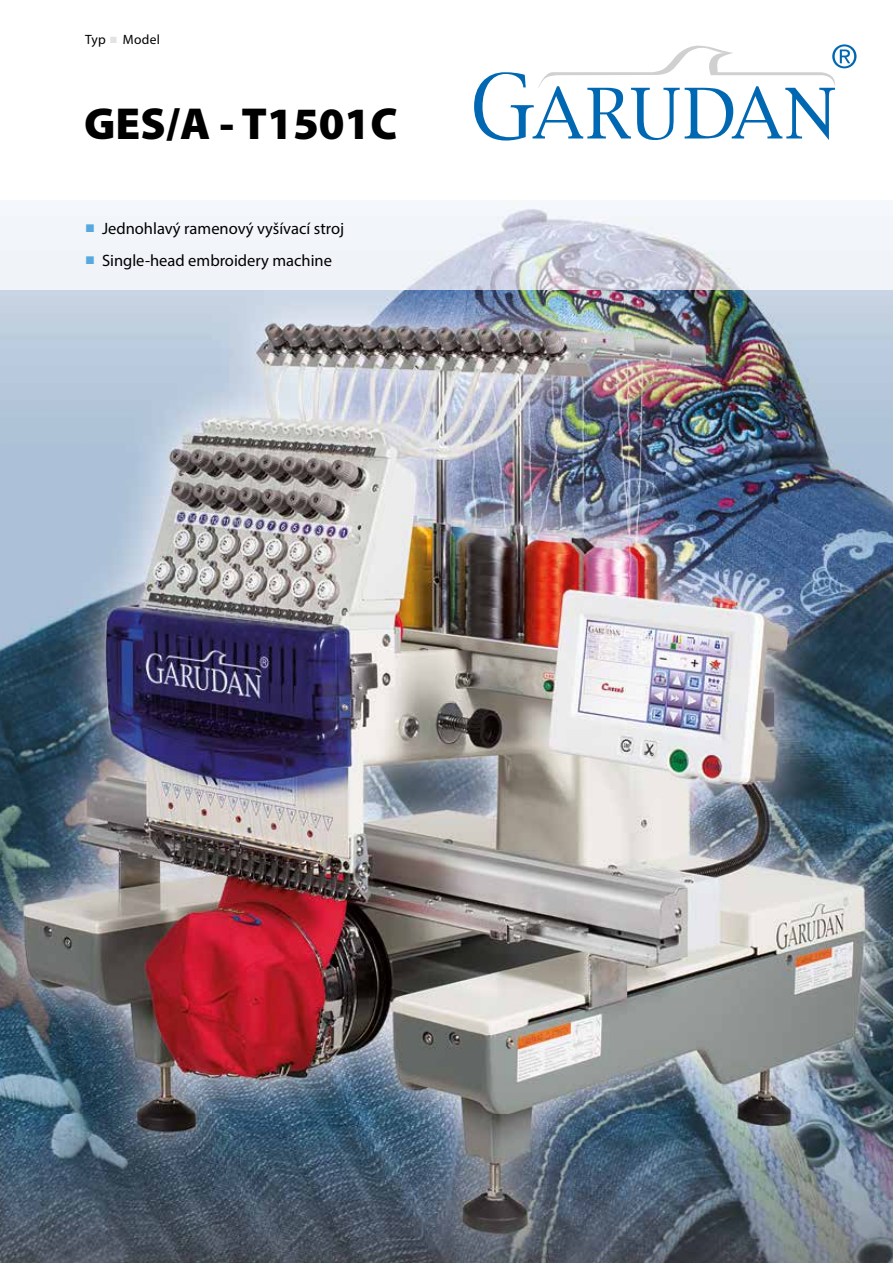
<style>
.page{position:relative;width:893px;height:1263px;background:#fff}
.page>*{position:absolute;margin:0;border:0;box-sizing:border-box;transform-origin:0 0}
.t1{font:900 45px "Myriad Pro";color:#000}
.t2{font:16.5px "Myriad Pro";color:#000}
.t3{font:13.5px "Myriad Pro";letter-spacing:.025em;color:#000}
.s1{font-family:"Arial";font-weight:900;color:#e3e3e3}
.s2{font-family:"Arial";font-weight:900;color:#56a8dd}
</style>
<div class="page">
<img style="left:0;top:200px;width:893px;height:1063px">
<hr style="left:0;top:200px;width:1px;height:89px;background:#fff">
<hr style="left:892px;top:200px;width:1px;height:89px;background:#fff">
<svg style="left:474px;top:44px;width:382px;height:97px"></svg>
<p class="t3" style="left:85px;top:31px;width:76px">Typ <span class="s1">■</span> Model</p>
<h1 class="t1" style="left:84px;top:94px;width:315px">GES/A - T1501C</h1>
<p class="t2" style="left:85px;top:218px;width:261px"><span class="s2">■</span> Jednohlavý ramenový vyšívací stroj</p>
<p class="t2" style="left:85px;top:250px;width:249px"><span class="s2">■</span> Single-head embroidery machine</p>
</div>
